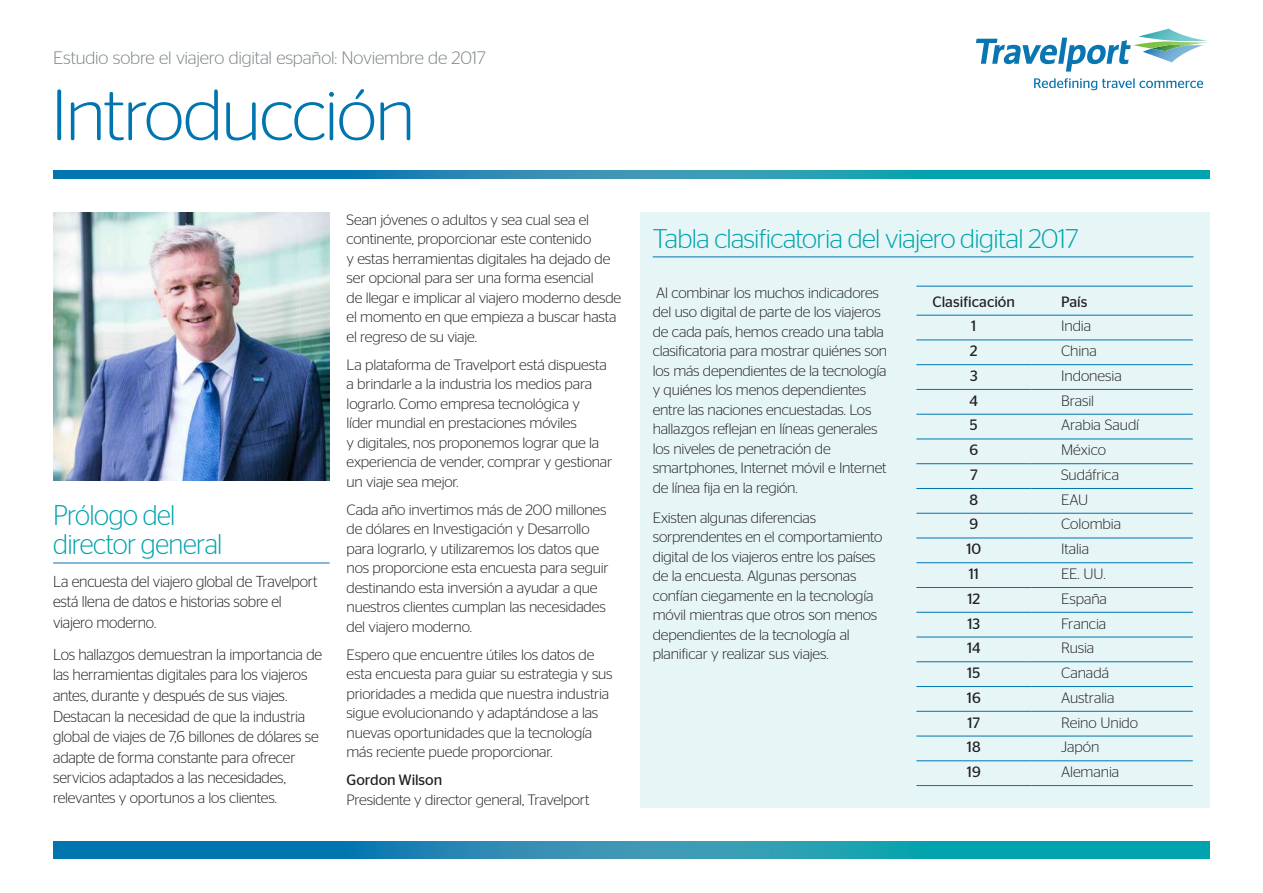
<style>
.page{position:relative;width:1263px;height:893px;background:#fff}
.page>*{position:absolute;margin:0;border:0;box-sizing:border-box;transform-origin:0 0}
.t1{font:300 72px "Stag Sans Round";letter-spacing:-.025em;color:#0075b0}
.t2{font:300 28.5px/28.5px "Stag Sans Round";letter-spacing:-.02em;color:#00a3ad;scale:.95 1}
.t3{font:300 27px "Stag Sans Round";letter-spacing:-.025em;color:#00a3ad}
.t4{font:300 18px "Stag Sans";letter-spacing:-.01em;color:#7b8588}
.t5{font:300 15.9px/20.5px "Stag Sans";letter-spacing:-.015em;color:#231f20;scale:.95 1}
.t6{font:300 15px/19.5px "Stag Sans";letter-spacing:-.01em;color:#231f20}
.t7{font:15px "Stag Sans";color:#231f20}
</style>
<div class="page">
<svg style="left:1034px;top:78px;width:169px;height:12px"></svg>
<svg style="left:976px;top:29px;width:233px;height:43px"></svg>
<svg style="left:53px;top:842px;width:1157px;height:17px;background:#158fb0"></svg>
<svg style="left:53px;top:170px;width:1157px;height:9px;background:#158fb0"></svg>
<div style="left:640px;top:213px;width:570px;height:595px;background:#e6f6f7"></div>
<img style="left:53px;top:213px;width:277px;height:267px">
<hr style="left:53px;top:563px;width:277px;height:1px;background:#0075b0">
<hr style="left:916px;top:315px;width:115px;height:1px;background:#0075b0">
<hr style="left:1031px;top:315px;width:162px;height:1px;background:#0075b0">
<hr style="left:916px;top:339px;width:115px;height:1px;background:#0075b0">
<hr style="left:1031px;top:339px;width:162px;height:1px;background:#0075b0">
<hr style="left:916px;top:364px;width:115px;height:1px;background:#0075b0">
<hr style="left:1031px;top:364px;width:162px;height:1px;background:#0075b0">
<hr style="left:916px;top:389px;width:115px;height:1px;background:#0075b0">
<hr style="left:1031px;top:389px;width:162px;height:1px;background:#0075b0">
<hr style="left:916px;top:414px;width:115px;height:1px;background:#0075b0">
<hr style="left:1031px;top:414px;width:162px;height:1px;background:#0075b0">
<hr style="left:916px;top:439px;width:115px;height:1px;background:#0075b0">
<hr style="left:1031px;top:439px;width:162px;height:1px;background:#0075b0">
<hr style="left:916px;top:463px;width:115px;height:1px;background:#0075b0">
<hr style="left:1031px;top:463px;width:162px;height:1px;background:#0075b0">
<hr style="left:916px;top:488px;width:115px;height:1px;background:#0075b0">
<hr style="left:1031px;top:488px;width:162px;height:1px;background:#0075b0">
<hr style="left:916px;top:513px;width:115px;height:1px;background:#0075b0">
<hr style="left:1031px;top:513px;width:162px;height:1px;background:#0075b0">
<hr style="left:916px;top:538px;width:115px;height:1px;background:#0075b0">
<hr style="left:1031px;top:538px;width:162px;height:1px;background:#0075b0">
<hr style="left:916px;top:562px;width:115px;height:1px;background:#0075b0">
<hr style="left:1031px;top:562px;width:162px;height:1px;background:#0075b0">
<hr style="left:916px;top:587px;width:115px;height:1px;background:#0075b0">
<hr style="left:1031px;top:587px;width:162px;height:1px;background:#0075b0">
<hr style="left:916px;top:612px;width:115px;height:1px;background:#0075b0">
<hr style="left:1031px;top:612px;width:162px;height:1px;background:#0075b0">
<hr style="left:916px;top:637px;width:115px;height:1px;background:#0075b0">
<hr style="left:1031px;top:637px;width:162px;height:1px;background:#0075b0">
<hr style="left:916px;top:661px;width:115px;height:1px;background:#0075b0">
<hr style="left:1031px;top:661px;width:162px;height:1px;background:#0075b0">
<hr style="left:916px;top:686px;width:115px;height:1px;background:#0075b0">
<hr style="left:1031px;top:686px;width:162px;height:1px;background:#0075b0">
<hr style="left:916px;top:711px;width:115px;height:1px;background:#0075b0">
<hr style="left:1031px;top:711px;width:162px;height:1px;background:#0075b0">
<hr style="left:916px;top:736px;width:115px;height:1px;background:#0075b0">
<hr style="left:1031px;top:736px;width:162px;height:1px;background:#0075b0">
<hr style="left:916px;top:760px;width:115px;height:1px;background:#0075b0">
<hr style="left:1031px;top:760px;width:162px;height:1px;background:#0075b0">
<hr style="left:916px;top:785px;width:115px;height:1px;background:#0075b0">
<hr style="left:1031px;top:785px;width:162px;height:1px;background:#0075b0">
<hr style="left:916px;top:286px;width:115px;height:1px;background:#0075b0">
<hr style="left:1031px;top:286px;width:162px;height:1px;background:#0075b0">
<hr style="left:653px;top:256px;width:540px;height:1px;background:#0075b0">
<p class="t4" style="left:53px;top:48px;width:434px">Estudio sobre el viajero digital español: Noviembre de 2017</p>
<h1 class="t1" style="left:51px;top:75px;width:365px">Introducción</h1>
<h2 class="t2" style="left:53px;top:500px;width:180px">Prólogo del director general</h2>
<p class="t5" style="left:53px;top:571px;width:280px">La encuesta del viajero global de Travelport está llena de datos e historias sobre el viajero moderno.</p>
<p class="t5" style="left:53px;top:644px;width:285px">Los hallazgos demuestran la importancia de las herramientas digitales para los viajeros antes, durante y después de sus viajes.<br>Destacan la necesidad de que la industria global de viajes de 7,6 billones de dólares se adapte de forma constante para ofrecer servicios adaptados a las necesidades,</p>
<p class="t6" style="left:53px;top:788px;width:225px">relevantes y oportunos a los clientes.</p>
<p class="t6" style="left:347px;top:209px;width:276px">Sean jóvenes o adultos y sea cual sea el continente, proporcionar este contenido<br>y estas herramientas digitales ha dejado de ser opcional para ser una forma esencial<br>de llegar e implicar al viajero moderno desde el momento en que empieza a buscar hasta el regreso de su viaje.</p>
<p class="t6" style="left:347px;top:354px;width:267px">La plataforma de Travelport está dispuesta a brindarle a la industria los medios para lograrlo. Como empresa tecnológica y<br>líder mundial en prestaciones móviles<br>y digitales, nos proponemos lograr que la experiencia de vender, comprar y gestionar un viaje sea mejor.</p>
<p class="t6" style="left:347px;top:499px;width:264px">Cada año invertimos más de 200 millones de dólares en Investigación y Desarrollo para lograrlo, y utilizaremos los datos que nos proporcione esta encuesta para seguir destinando esta inversión a ayudar a que nuestros clientes cumplan las necesidades del viajero moderno.</p>
<p class="t6" style="left:347px;top:644px;width:268px">Espero que encuentre útiles los datos de esta encuesta para guiar su estrategia y sus prioridades a medida que nuestra industria sigue evolucionando y adaptándose a las nuevas oportunidades que la tecnología más reciente puede proporcionar.</p>
<p class="t7" style="left:347px;top:771px;width:97px">Gordon Wilson</p>
<p class="t6" style="left:347px;top:789px;width:245px">Presidente y director general, Travelport</p>
<h3 class="t3" style="left:653px;top:224px;width:427px">Tabla clasificatoria del viajero digital 2017</h3>
<p class="t6" style="left:653px;top:283px;width:236px">Al combinar los muchos indicadores del uso digital de parte de los viajeros de cada país, hemos creado una tabla clasificatoria para mostrar quiénes son los más dependientes de la tecnología y quiénes los menos dependientes entre las naciones encuestadas. Los hallazgos reflejan en líneas generales los niveles de penetración de smartphones, Internet móvil e Internet de línea fija en la región.</p>
<p class="t6" style="left:653px;top:508px;width:231px">Existen algunas diferencias sorprendentes en el comportamiento digital de los viajeros entre los países de la encuesta. Algunas personas confían ciegamente en la tecnología móvil mientras que otros son menos dependientes de la tecnología al planificar y realizar sus viajes.</p>
<p class="t7" style="left:932px;top:293px;width:84px">Clasificación</p>
<p class="t7" style="left:1061px;top:293px;width:28px">País</p>
<p class="t7" style="left:971px;top:318px;width:7px">1</p>
<p class="t6" style="left:1061px;top:316px;width:32px">India</p>
<p class="t7" style="left:970px;top:342px;width:9px">2</p>
<p class="t6" style="left:1061px;top:341px;width:37px">China</p>
<p class="t7" style="left:970px;top:367px;width:9px">3</p>
<p class="t6" style="left:1061px;top:366px;width:62px">Indonesia</p>
<p class="t7" style="left:969px;top:392px;width:10px">4</p>
<p class="t6" style="left:1061px;top:390px;width:35px">Brasil</p>
<p class="t7" style="left:970px;top:417px;width:9px">5</p>
<p class="t6" style="left:1061px;top:415px;width:80px">Arabia Saudí</p>
<p class="t7" style="left:969px;top:441px;width:10px">6</p>
<p class="t6" style="left:1061px;top:440px;width:47px">México</p>
<p class="t7" style="left:970px;top:466px;width:9px">7</p>
<p class="t6" style="left:1061px;top:465px;width:60px">Sudáfrica</p>
<p class="t7" style="left:969px;top:491px;width:10px">8</p>
<p class="t6" style="left:1061px;top:490px;width:29px">EAU</p>
<p class="t7" style="left:969px;top:516px;width:10px">9</p>
<p class="t6" style="left:1061px;top:514px;width:62px">Colombia</p>
<p class="t7" style="left:966px;top:540px;width:16px">10</p>
<p class="t6" style="left:1061px;top:539px;width:30px">Italia</p>
<p class="t7" style="left:969px;top:565px;width:12px">11</p>
<p class="t6" style="left:1061px;top:564px;width:46px">EE. UU.</p>
<p class="t7" style="left:967px;top:590px;width:14px">12</p>
<p class="t6" style="left:1061px;top:589px;width:48px">España</p>
<p class="t7" style="left:967px;top:615px;width:14px">13</p>
<p class="t6" style="left:1061px;top:613px;width:47px">Francia</p>
<p class="t7" style="left:967px;top:640px;width:15px">14</p>
<p class="t6" style="left:1061px;top:638px;width:35px">Rusia</p>
<p class="t7" style="left:967px;top:664px;width:15px">15</p>
<p class="t6" style="left:1061px;top:663px;width:50px">Canadá</p>
<p class="t7" style="left:967px;top:689px;width:15px">16</p>
<p class="t6" style="left:1061px;top:688px;width:55px">Australia</p>
<p class="t7" style="left:967px;top:714px;width:14px">17</p>
<p class="t6" style="left:1061px;top:712px;width:79px">Reino Unido</p>
<p class="t7" style="left:967px;top:739px;width:15px">18</p>
<p class="t6" style="left:1061px;top:737px;width:40px">Japón</p>
<p class="t7" style="left:967px;top:763px;width:15px">19</p>
<p class="t6" style="left:1061px;top:762px;width:60px">Alemania</p>
</div>
